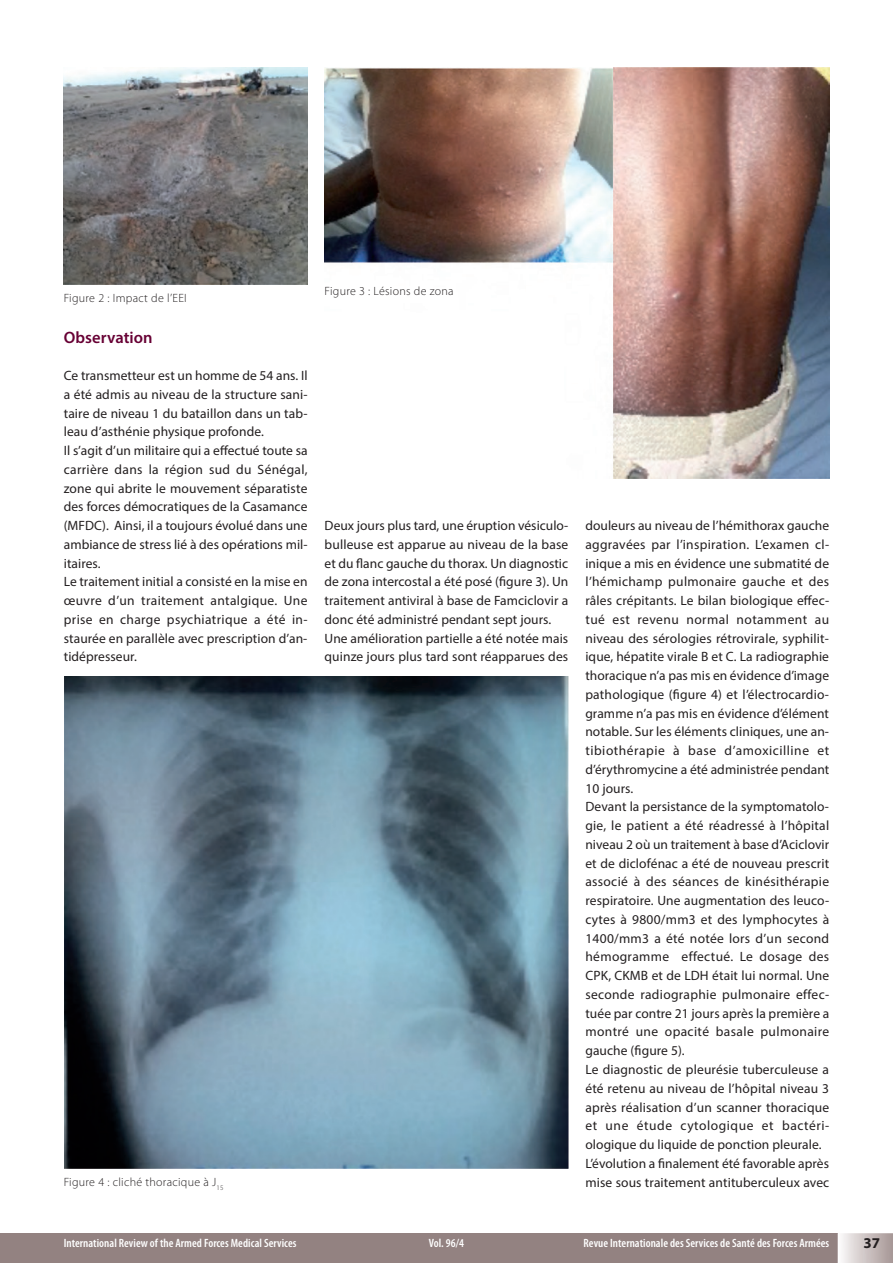
<style>
.page{position:relative;width:893px;height:1263px;background:#fff}
.page>*{position:absolute;margin:0;border:0;box-sizing:border-box;transform-origin:0 0}
.t1{font:600 16.5px "Myriad Pro";letter-spacing:.005em;color:#670134}
.t2{font:700 15px "Myriad Pro";color:#231f20}
.t3{font:13.5px/18.8px "Myriad Pro";letter-spacing:.005em;color:#231f20}
.t4{font:600 condensed 12px "Myriad Pro";letter-spacing:.005em;color:#fff}
.t5{font:300 12px "Myriad Pro";letter-spacing:.025em;color:#231f20}
</style>
<div class="page">
<div style="left:0;top:1233px;width:838px;height:30px;background:#938281"></div>
<img style="left:64px;top:67px;width:244px;height:217px">
<img style="left:325px;top:68px;width:504px;height:411px">
<img style="left:64px;top:676px;width:504px;height:492px">
<svg style="left:842px;top:1233px;width:51px;height:30px;background:#cdc4c3"></svg>
<p class="t5" style="left:64px;top:290px;width:124px">Figure 2 : Impact de l’EEI</p>
<p class="t1" style="left:64px;top:326px;width:90px">Observation</p>
<p class="t3" style="left:64px;top:366px;width:245px">Ce transmetteur est un homme de 54 ans. Il a été admis au niveau de la structure sani&shy;taire de niveau 1 du bataillon dans un tab&shy;leau d’asthénie physique profonde.<br>Il s’agit d’un militaire qui a effectué toute sa carrière dans la région sud du Sénégal, zone qui abrite le mouvement séparatiste des forces démocratiques de la Casamance (MFDC). Ainsi, il a toujours évolué dans une ambiance de stress lié à des opérations mil&shy;itaires.<br>Le traitement initial a consisté en la mise en œuvre d’un traitement antalgique. Une prise en charge psychiatrique a été in&shy;staurée en parallèle avec prescription d’an&shy;tidépresseur.</p>
<p class="t5" style="left:64px;top:1174px;width:161px">Figure 4 : cliché thoracique à J<sub>15</sub></p>
<p class="t5" style="left:325px;top:284px;width:131px">Figure 3 : Lésions de zona</p>
<p class="t3" style="left:325px;top:516px;width:245px">Deux jours plus tard, une éruption vésiculo&shy;bulleuse est apparue au niveau de la base et du flanc gauche du thorax. Un diagnostic de zona intercostal a été posé (figure 3). Un traitement antiviral à base de Famciclovir a donc été administré pendant sept jours.<br>Une amélioration partielle a été notée mais quinze jours plus tard sont réapparues des</p>
<p class="t3" style="left:585px;top:516px;width:245px">douleurs au niveau de l’hémithorax gauche aggravées par l’inspiration. L’examen cl&shy;inique a mis en évidence une submatité de l’hémichamp pulmonaire gauche et des râles crépitants. Le bilan biologique effec&shy;tué est revenu normal notamment au niveau des sérologies rétrovirale, syphilit&shy;ique, hépatite virale B et C. La radiographie thoracique n’a pas mis en évidence d’image pathologique (figure 4) et l’électrocardio&shy;gramme n’a pas mis en évidence d’élément notable. Sur les éléments cliniques, une an&shy;tibiothérapie à base d’amoxicilline et d’érythromycine a été administrée pendant 10 jours.<br>Devant la persistance de la symptomatolo&shy;gie, le patient a été réadressé à l’hôpital niveau 2 où un traitement à base d’Aciclovir et de diclofénac a été de nouveau prescrit associé à des séances de kinésithérapie respiratoire. Une augmentation des leuco&shy;cytes à 9800/mm3 et des lymphocytes à 1400/mm3 a été notée lors d’un second hémogramme effectué. Le dosage des CPK, CKMB et de LDH était lui normal. Une seconde radiographie pulmonaire effec&shy;tuée par contre 21 jours après la première a montré une opacité basale pulmonaire gauche (figure 5).<br>Le diagnostic de pleurésie tuberculeuse a été retenu au niveau de l’hôpital niveau 3 après réalisation d’un scanner thoracique et une étude cytologique et bactéri&shy;ologique du liquide de ponction pleurale.<br>L’évolution a finalement été favorable après mise sous traitement antituberculeux avec</p>
<p class="t4" style="left:64px;top:1236px;width:234px">International Review of the Armed Forces Medical Services</p>
<p class="t4" style="left:429px;top:1236px;width:37px">Vol. 96/4</p>
<p class="t4" style="left:584px;top:1236px;width:247px">Revue Internationale des Services de Santé des Forces Armées</p>
<p class="t2" style="left:864px;top:1233px;width:18px">37</p>
</div>
